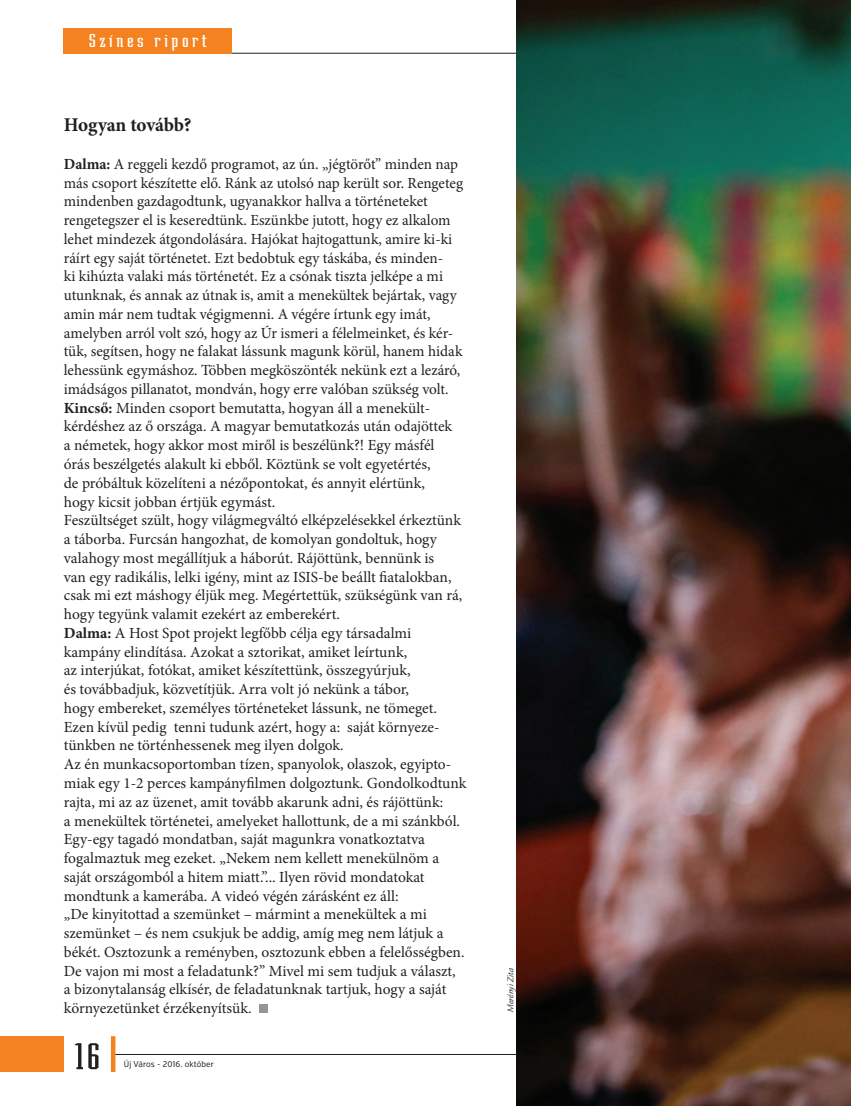
<style>
.page{position:relative;width:851px;height:1106px;background:#fff}
.page>*{position:absolute;margin:0;border:0;box-sizing:border-box;transform-origin:0 0}
.t1{font:39px "Teknik Plain";color:#231f20;scale:1.5 1}
.t2{font:19.65px "Teknik Plain";letter-spacing:.12em;color:#fff;scale:1.5 1}
.Kiscím{font:700 19.5px "Minion Pro";letter-spacing:-.01em;color:#231f20}
.Talpas_balra_zárt_sz{font:15.45px/18.8px "Minion Pro";color:#231f20}
.kepszerzo{font:italic 9px "Legacy Sans Itc TEE";color:#363536}
.t3{font:8.25px "Verb Cond";letter-spacing:.01em;color:#231f20}
.s1{font-weight:700}
</style>
<div class="page">
<hr style="left:112px;top:1054px;width:738px;height:1px;background:#231f20">
<hr style="left:64px;top:53px;width:786px;height:1px;background:#231f20">
<div style="left:0;top:1036px;width:64px;height:35px;background:#f58220"></div>
<hr style="left:111px;top:1036px;width:4px;height:35px;background:#f58220">
<div style="left:64px;top:28px;width:168px;height:26px;background:#f58220"></div>
<img style="left:516px;top:0;width:334px;height:1106px">
<div style="left:259px;top:1004px;width:9px;height:8px;background:#939598"></div>
<p class="t2" style="left:89px;top:31px;width:80px">Színes riport</p>
<p class="Kiscím" style="left:64px;top:111px;width:129px">Hogyan tovább?</p>
<p class="Talpas_balra_zárt_sz" style="left:64px;top:155px;width:401px"><span class="s1">Dalma:</span> A reggeli kezdő programot, az ún. „jégtörőt” minden nap más csoport készítette elő. Ránk az utolsó nap került sor. Rengeteg mindenben gazdagodtunk, ugyanakkor hallva a történeteket rengetegszer el is keseredtünk. Eszünkbe jutott, hogy ez alkalom lehet mindezek átgondolására. Hajókat hajtogattunk, amire ki-ki ráírt egy saját történetet. Ezt bedobtuk egy táskába, és minden-<br>ki kihúzta valaki más történetét. Ez a csónak tiszta jelképe a mi utunknak, és annak az útnak is, amit a menekültek bejártak, vagy amin már nem tudtak végigmenni. A végére írtunk egy imát, amelyben arról volt szó, hogy az Úr ismeri a félelmeinket, és kér&shy;tük, segítsen, hogy ne falakat lássunk magunk körül, hanem hidak lehessünk egymáshoz. Többen megköszönték nekünk ezt a lezáró, imádságos pillanatot, mondván, hogy erre valóban szükség volt.</p>
<p class="Talpas_balra_zárt_sz" style="left:64px;top:398px;width:390px"><span class="s1">Kincső:</span> Minden csoport bemutatta, hogyan áll a menekült&shy;kérdéshez az ő országa. A magyar bemutatkozás után odajöttek a németek, hogy akkor most miről is beszélünk?! Egy másfél órás beszélgetés alakult ki ebből. Köztünk se volt egyetértés,<br>de próbáltuk közelíteni a nézőpontokat, és annyit elértünk, hogy kicsit jobban értjük egymást.</p>
<p class="Talpas_balra_zárt_sz" style="left:64px;top:511px;width:400px">Feszültséget szült, hogy világmegváltó elképzelésekkel érkeztünk a táborba. Furcsán hangozhat, de komolyan gondoltuk, hogy valahogy most megállítjuk a háborút. Rájöttünk, bennünk is<br>van egy radikális, lelki igény, mint az ISIS-be beállt fiatalokban, csak mi ezt máshogy éljük meg. Megértettük, szükségünk van rá, hogy tegyünk valamit ezekért az emberekért.</p>
<p class="Talpas_balra_zárt_sz" style="left:64px;top:623px;width:377px"><span class="s1">Dalma:</span> A Host Spot projekt legfőbb célja egy társadalmi kampány elindítása. Azokat a sztorikat, amiket leírtunk,<br>az interjúkat, fotókat, amiket készítettünk, összegyúrjuk,<br>és továbbadjuk, közvetítjük. Arra volt jó nekünk a tábor, hogy embereket, személyes történeteket lássunk, ne tömeget.<br>Ezen kívül pedig tenni tudunk azért, hogy a: saját környeze&shy;tünkben ne történhessenek meg ilyen dolgok.</p>
<p class="Talpas_balra_zárt_sz" style="left:64px;top:755px;width:404px">Az én munkacsoportomban tízen, spanyolok, olaszok, egyipto&shy;miak egy 1-2 perces kampányfilmen dolgoztunk. Gondolkodtunk rajta, mi az az üzenet, amit tovább akarunk adni, és rájöttünk:<br>a menekültek történetei, amelyeket hallottunk, de a mi szánkból.<br>Egy-egy tagadó mondatban, saját magunkra vonatkoztatva fogalmaztuk meg ezeket. „Nekem nem kellett menekülnöm a saját országomból a hitem miatt.”... Ilyen rövid mondatokat mondtunk a kamerába. A videó végén zárásként ez áll:<br>„De kinyitottad a szemünket – mármint a menekültek a mi szemünket – és nem csukjuk be addig, amíg meg nem látjuk a békét. Osztozunk a reményben, osztozunk ebben a felelősségben.<br>De vajon mi most a feladatunk?” Mivel mi sem tudjuk a választ,<br>a bizonytalanság elkísér, de feladatunknak tartjuk, hogy a saját környezetünket érzékenyítsük.</p>
<h1 class="t1" style="left:75px;top:1037px;width:18px">16</h1>
<p class="t3" style="left:124px;top:1059px;width:91px">Új Város - 2016. október</p>
<p class="kepszerzo" style="left:505px;top:1012px;width:46px;rotate:-90deg">Merényi Zita</p>
</div>
